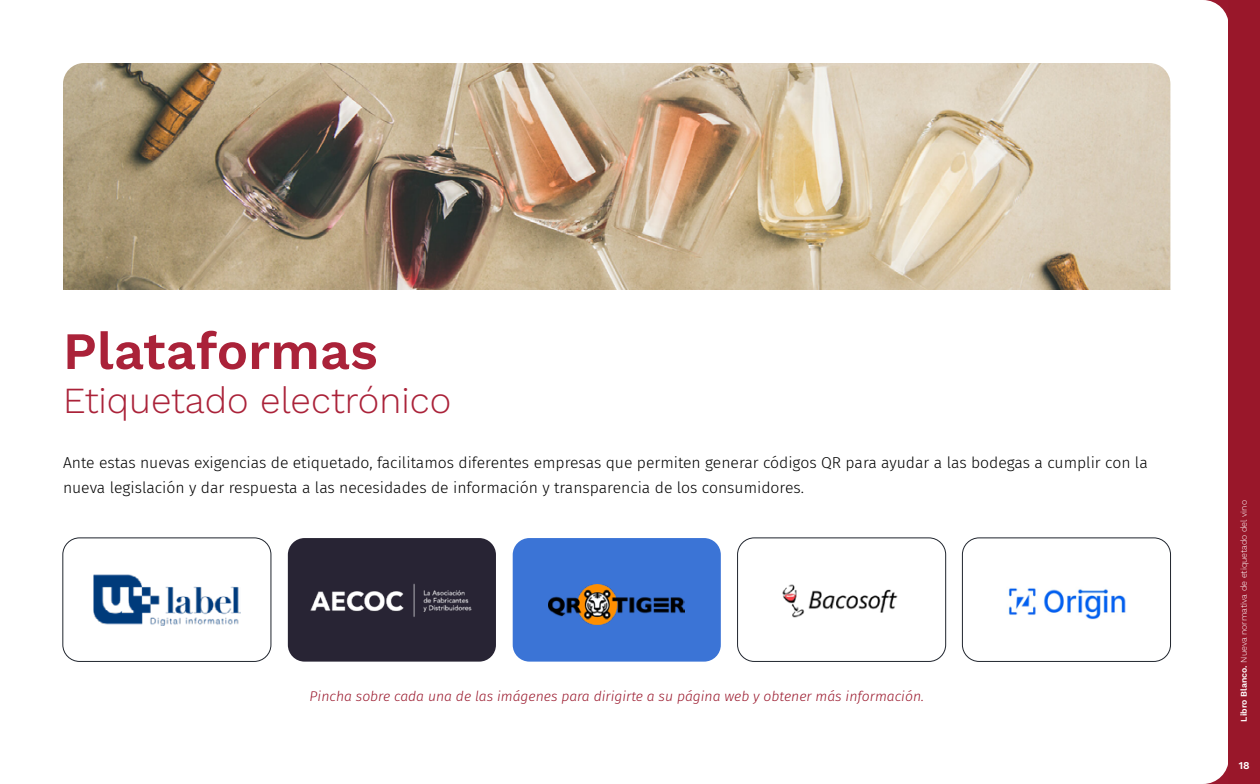
<style>
.page{position:relative;width:1260px;height:784px;background:#fff}
.page>*{position:absolute;margin:0;border:0;box-sizing:border-box;transform-origin:0 0}
.t1{font:600 52.5px "Work Sans";color:#aa2239}
.t2{font:300 36.75px "Work Sans";color:#aa2239}
.t3{font:300 15.75px/24.5px "Fira Sans";color:#000}
.t4{font:italic 300 14px "Fira Sans";color:#9a182c}
.t5{font:600 10.5px "Work Sans";color:#fff}
.t6{font:300 8.75px "Work Sans";color:#fff}
.s1{font-weight:600}
</style>
<div class="page">
<div style="left:1229px;top:0;width:31px;height:784px;background:#99172a"></div>
<svg style="left:1204px;top:0;width:25px;height:26px"></svg>
<svg style="left:1204px;top:758px;width:25px;height:26px"></svg>
<div style="left:288px;top:538px;width:208px;height:123px;background:#282434;border-radius:17px"></div>
<div style="left:737px;top:538px;width:209px;height:123px;border:1px solid #20252e;border-radius:17px"></div>
<div style="left:513px;top:538px;width:208px;height:123px;background:#3b74d6;border-radius:17px"></div>
<div style="left:962px;top:538px;width:209px;height:123px;border:1px solid #20252e;border-radius:17px"></div>
<img style="left:310px;top:583px;width:162px;height:34px">
<img style="left:549px;top:584px;width:136px;height:41px">
<img style="left:782px;top:584px;width:116px;height:34px">
<img style="left:1008px;top:588px;width:118px;height:32px">
<div style="left:63px;top:538px;width:208px;height:123px;border:1px solid #20252e;border-radius:17px"></div>
<img style="left:93px;top:574px;width:148px;height:51px">
<img style="left:63px;top:63px;width:1107px;height:227px">
<h1 class="t1" style="left:63px;top:311px;width:316px">Plataformas</h1>
<h2 class="t2" style="left:63px;top:373px;width:390px">Etiquetado electrónico</h2>
<p class="t3" style="left:63px;top:450px;width:1086px">Ante estas nuevas exigencias de etiquetado, facilitamos diferentes empresas que permiten generar códigos QR para ayudar a las bodegas a cumplir con la nueva legislación y dar respuesta a las necesidades de información y transparencia de los consumidores.</p>
<p class="t4" style="left:310px;top:686px;width:616px">Pincha sobre cada una de las imágenes para dirigirte a su página web y obtener más información.</p>
<p class="t6" style="left:1237px;top:721px;width:223px;rotate:-90deg"><span class="s1">Libro Blanco.</span> Nueva normativa de etiquetado del vino</p>
<p class="t5" style="left:1239px;top:757px;width:12px">18</p>
</div>
